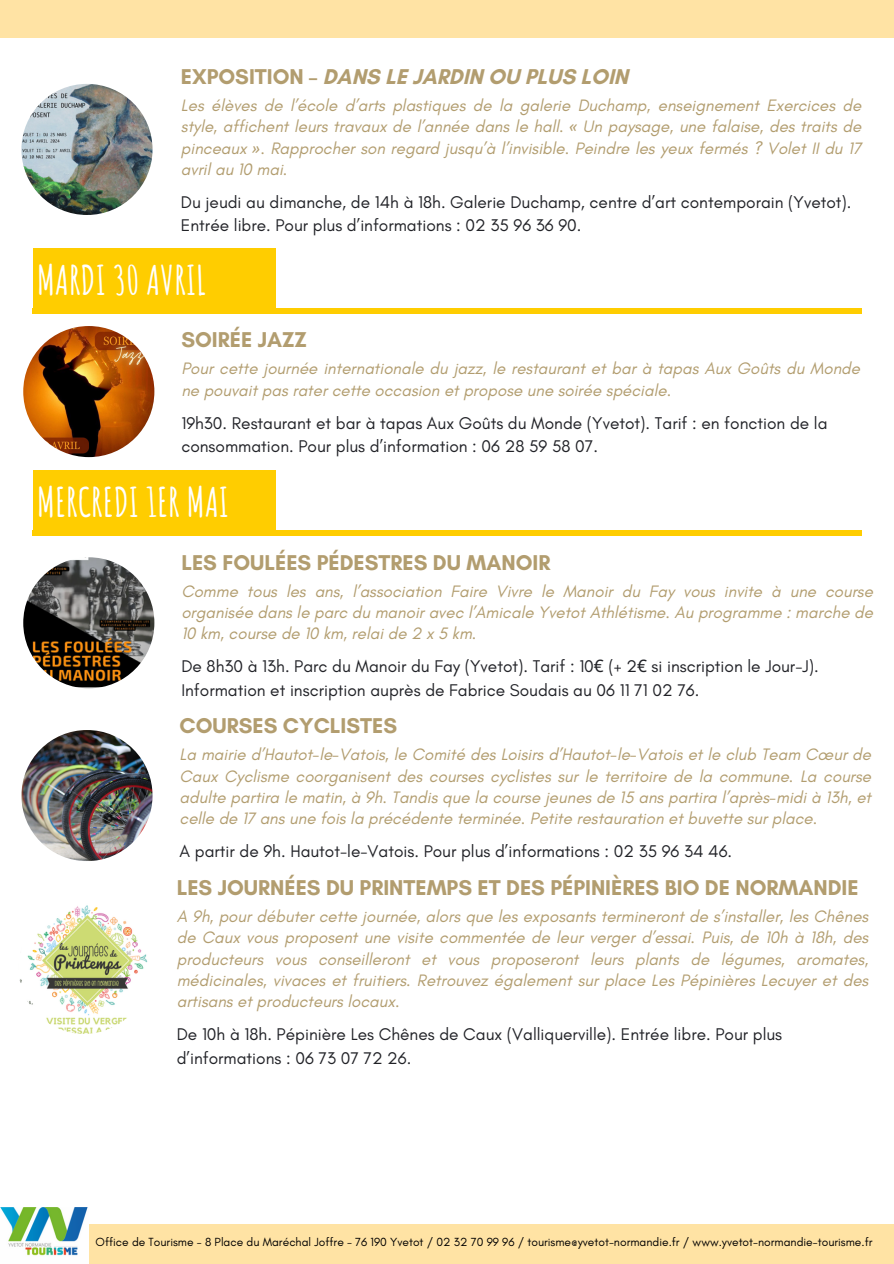
<style>
.page{position:relative;width:894px;height:1264px;background:#fff}
.page>*{position:absolute;margin:0;border:0;box-sizing:border-box;transform-origin:0 0}
.t1{font:700 39.75px "Amatic SC";color:#fff}
.t2{font:700 21.75px "Glacial Indifference";color:#b29d6f}
.t3{font:17.25px/23.7px "Glacial Indifference";color:#212227}
.t4{font:italic 16.8px/21.3px "Glacial Indifference";color:#b29d6f;text-align:justify}
.t5{font:12px "Glacial Indifference";color:#000}
.s1{font-family:"Noto Sans"}
</style>
<div class="page">
<div style="left:0;top:1224px;width:893px;height:39px;background:#ffe3a4"></div>
<div style="left:0;top:0;width:893px;height:38px;background:#ffe3a4"></div>
<img style="left:0;top:1207px;width:89px;height:56px">
<img style="left:21px;top:84px;width:131px;height:131px;border-radius:50%">
<div style="left:33px;top:308px;width:828px;height:6px;background:#ffcd00"></div>
<div style="left:33px;top:248px;width:242px;height:63px;background:#ffcd00"></div>
<img style="left:23px;top:326px;width:131px;height:131px;border-radius:50%">
<div style="left:33px;top:530px;width:828px;height:6px;background:#ffcd00"></div>
<div style="left:33px;top:470px;width:242px;height:63px;background:#ffcd00"></div>
<img style="left:23px;top:557px;width:131px;height:131px;border-radius:50%">
<img style="left:21px;top:730px;width:131px;height:131px;border-radius:50%">
<img style="left:19px;top:902px;width:131px;height:131px;border-radius:50%">
<h3 class="t2" style="left:181px;top:63px;width:448px">EXPOSITION – DANS LE JARDIN OU PLUS LOIN</h3>
<h3 class="t4" style="left:181px;top:94px;width:681px">Les élèves de l’école d’arts plastiques de la galerie Duchamp, enseignement Exercices de style, affichent leurs travaux de l’année dans le hall. <span class="s1">«</span> Un paysage, une falaise, des traits de pinceaux <span class="s1">»</span>. Rapprocher son regard jusqu’à l’invisible. Peindre les yeux fermés ? Volet II du 17 avril au 10 mai.</h3>
<h1 class="t3" style="left:181px;top:190px;width:672px">Du jeudi au dimanche, de 14h à 18h. Galerie Duchamp, centre d’art contemporain (Yvetot).<br>Entrée libre. Pour plus d’informations : 02 35 96 36 90.</h1>
<h3 class="t1" style="left:37px;top:254px;width:170px">MARDI 30 AVRIL</h3>
<h3 class="t2" style="left:181px;top:326px;width:127px">SOIRÉE JAZZ</h3>
<h1 class="t4" style="left:181px;top:358px;width:680px">Pour cette journée internationale du jazz, le restaurant et bar à tapas Aux Goûts du Monde ne pouvait pas rater cette occasion et propose une soirée spéciale.</h1>
<p class="t3" style="left:181px;top:410px;width:647px">19h30. Restaurant et bar à tapas Aux Goûts du Monde (Yvetot). Tarif : en fonction de la consommation. Pour plus d’information : 06 28 59 58 07.</p>
<h3 class="t1" style="left:37px;top:476px;width:193px">MERCREDI 1ER MAI</h3>
<h3 class="t2" style="left:181px;top:549px;width:370px">LES FOULÉES PÉDESTRES DU MANOIR</h3>
<p class="t4" style="left:181px;top:580px;width:692px">Comme tous les ans, l’association Faire Vivre le Manoir du Fay vous invite à une course organisée dans le parc du manoir avec l’Amicale Yvetot Athlétisme. Au programme : marche de 10 km, course de 10 km, relai de 2 x 5 km.</p>
<h2 class="t3" style="left:181px;top:654px;width:638px">De 8h30 à 13h. Parc du Manoir du Fay (Yvetot). Tarif : 10<span class="s1">€</span> (+ 2<span class="s1">€</span> si inscription le Jour-J).<br>Information et inscription auprès de Fabrice Soudais au 06 11 71 02 76.</h2>
<h3 class="t2" style="left:179px;top:712px;width:219px">COURSES CYCLISTES</h3>
<p class="t4" style="left:179px;top:743px;width:692px">La mairie d’Hautot-le-Vatois, le Comité des Loisirs d’Hautot-le-Vatois et le club Team Cœur de Caux Cyclisme coorganisent des courses cyclistes sur le territoire de la commune. La course adulte partira le matin, à 9h. Tandis que la course jeunes de 15 ans partira l’après-midi à 13h, et celle de 17 ans une fois la précédente terminée. Petite restauration et buvette sur place.</p>
<h2 class="t3" style="left:179px;top:839px;width:554px">A partir de 9h. Hautot-le-Vatois. Pour plus d’informations : 02 35 96 34 46.</h2>
<h3 class="t2" style="left:177px;top:874px;width:683px">LES JOURNÉES DU PRINTEMPS ET DES PÉPINIÈRES BIO DE NORMANDIE</h3>
<p class="t4" style="left:177px;top:905px;width:692px">A 9h, pour débuter cette journée, alors que les exposants termineront de s’installer, les Chênes de Caux vous proposent une visite commentée de leur verger d’essai. Puis, de 10h à 18h, des producteurs vous conseilleront et vous proposeront leurs plants de légumes, aromates, médicinales, vivaces et fruitiers. Retrouvez également sur place Les Pépinières Lecuyer et des artisans et producteurs locaux.</p>
<p class="t3" style="left:177px;top:1022px;width:606px">De 10h à 18h. Pépinière Les Chênes de Caux (Valliquerville). Entrée libre. Pour plus d’informations : 06 73 07 72 26.</p>
<h2 class="t5" style="left:95px;top:1234px;width:778px">Office de Tourisme - 8 Place du Maréchal Joffre - 76 190 Yvetot / 02 32 70 99 96 / tourisme@yvetot-normandie.fr / www.yvetot-normandie-tourisme.fr</h2>
</div>
